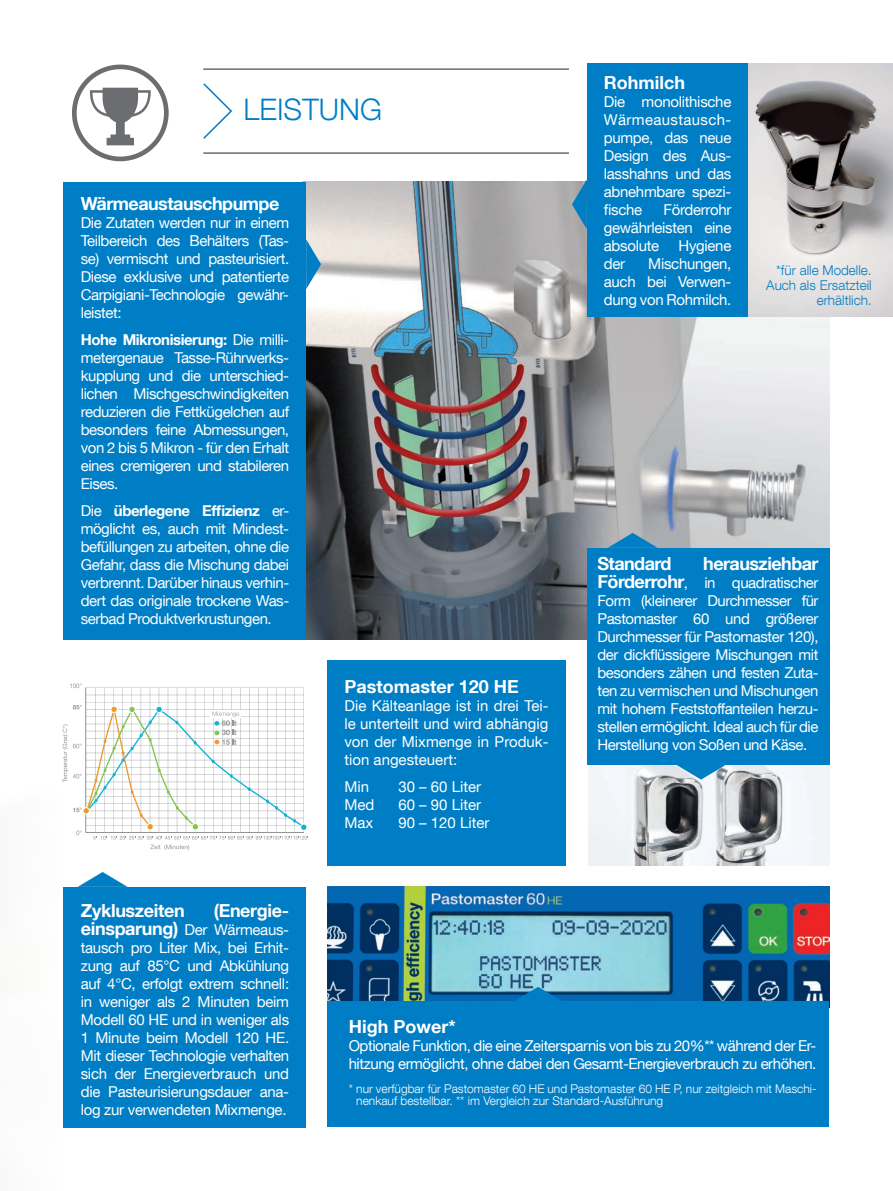
<style>
.page{position:relative;width:893px;height:1191px;background:#fff}
.page>*{position:absolute;margin:0;border:0;box-sizing:border-box;transform-origin:0 0}
.t1{font:300 29.7px "Helvetica Neue LT Com";color:#007ec5}
.t2{font:700 18px "Helvetica Neue LT Com";letter-spacing:-.02em;color:#fff}
.t3{font:700 18px "Helvetica Neue LT Com";color:#fff}
.t4{font:15px/18px "Helvetica Neue LT Com";letter-spacing:-.03em;color:#fff;text-align:justify}
.t5{font:15px "Helvetica Neue LT Com";color:#fff}
.t6{font:300 13.5px/15px "Helvetica Neue LT Com";color:#007ec5;text-align:right}
.t7{font:300 12px/12px "Helvetica Neue LT Com";color:#fff}
.s1{font-weight:700}
.s2{font-weight:700;font-size:18px}
</style>
<div class="page">
<img style="left:63px;top:182px;width:1px;height:946px">
<img style="left:327px;top:887px;width:502px;height:114px">
<img style="left:588px;top:764px;width:241px;height:101px">
<img style="left:306px;top:182px;width:523px;height:457px">
<hr style="left:203px;top:153px;width:366px;height:1px;background:#231f20">
<svg style="left:203px;top:83px;width:29px;height:56px"></svg>
<svg style="left:72px;top:65px;width:97px;height:96px"></svg>
<hr style="left:203px;top:69px;width:366px;height:1px;background:#231f20">
<div style="left:64px;top:182px;width:242px;height:457px;background:#007ec5"></div>
<svg style="left:306px;top:239px;width:15px;height:50px"></svg>
<svg style="left:78px;top:872px;width:50px;height:15px"></svg>
<div style="left:64px;top:887px;width:242px;height:240px;background:#007ec5"></div>
<svg style="left:676px;top:764px;width:50px;height:15px"></svg>
<svg style="left:608px;top:533px;width:50px;height:15px"></svg>
<svg style="left:572px;top:179px;width:15px;height:50px"></svg>
<div style="left:587px;top:548px;width:242px;height:216px;background:#007ec5"></div>
<div style="left:327px;top:660px;width:239px;height:205px;background:#007ec5"></div>
<svg style="left:513px;top:986px;width:50px;height:15px"></svg>
<div style="left:327px;top:1001px;width:502px;height:126px;background:#007ec5"></div>
<div style="left:587px;top:64px;width:161px;height:253px;background:#007ec5"></div>
<div style="left:58px;top:683px;width:254px;height:167px;background:#fff"></div>
<hr style="left:86px;top:702px;width:218px;height:1px;background:#929497">
<hr style="left:86px;top:695px;width:218px;height:1px;background:#929497">
<hr style="left:86px;top:687px;width:218px;height:1px;background:#929497">
<hr style="left:249px;top:688px;width:1px;height:144px;background:#929497">
<hr style="left:240px;top:688px;width:1px;height:144px;background:#929497">
<hr style="left:231px;top:688px;width:1px;height:144px;background:#929497">
<hr style="left:222px;top:688px;width:1px;height:144px;background:#929497">
<hr style="left:213px;top:688px;width:1px;height:144px;background:#929497">
<hr style="left:204px;top:688px;width:1px;height:144px;background:#929497">
<hr style="left:195px;top:688px;width:1px;height:144px;background:#929497">
<hr style="left:186px;top:688px;width:1px;height:144px;background:#929497">
<hr style="left:177px;top:688px;width:1px;height:144px;background:#929497">
<hr style="left:168px;top:688px;width:1px;height:144px;background:#929497">
<hr style="left:159px;top:688px;width:1px;height:144px;background:#929497">
<hr style="left:150px;top:688px;width:1px;height:144px;background:#929497">
<hr style="left:141px;top:688px;width:1px;height:144px;background:#929497">
<hr style="left:132px;top:688px;width:1px;height:144px;background:#929497">
<hr style="left:123px;top:688px;width:1px;height:144px;background:#929497">
<hr style="left:114px;top:688px;width:1px;height:144px;background:#929497">
<hr style="left:104px;top:688px;width:1px;height:144px;background:#929497">
<hr style="left:95px;top:688px;width:1px;height:144px;background:#929497">
<hr style="left:258px;top:688px;width:1px;height:144px;background:#929497">
<hr style="left:267px;top:688px;width:1px;height:144px;background:#929497">
<hr style="left:276px;top:688px;width:1px;height:144px;background:#929497">
<hr style="left:285px;top:688px;width:1px;height:144px;background:#929497">
<hr style="left:295px;top:688px;width:1px;height:144px;background:#929497">
<hr style="left:304px;top:688px;width:1px;height:144px;background:#929497">
<svg style="left:70px;top:683px;width:12px;height:5px"></svg>
<hr style="left:85px;top:687px;width:1px;height:145px;background:#929497">
<svg style="left:63px;top:705px;width:245px;height:145px"></svg>
<img style="left:748px;top:64px;width:145px;height:253px">
<h1 class="t1" style="left:244px;top:91px;width:140px">LEISTUNG</h1>
<p class="t2" style="left:81px;top:192px;width:200px">Wärmeaustauschpumpe</p>
<p class="t4" style="left:81px;top:213px;width:210px">Die Zutaten werden nur in einem Teilbereich des Behälters (Tas&shy;se) vermischt und pasteurisiert.<br>Diese exklusive und patentierte Carpigiani-Technologie gewähr&shy;leistet:</p>
<p class="t4" style="left:81px;top:330px;width:210px"><span class="s1">Hohe Mikronisierung:</span> Die milli&shy;metergenaue Tasse-Rührwerks&shy;kupplung und die unterschied&shy;lichen Mischgeschwindigkeiten reduzieren die Fettkügelchen auf besonders feine Abmessungen, von 2 bis 5 Mikron - für den Erhalt eines cremigeren und stabileren Eises.</p>
<p class="t4" style="left:81px;top:501px;width:210px">Die <span class="s1">überlegene Effizienz</span> er&shy;möglicht es, auch mit Mindest&shy;befüllungen zu arbeiten, ohne die Gefahr, dass die Mischung dabei verbrennt. Darüber hinaus verhin&shy;dert das originale trockene Was&shy;serbad Produktverkrustungen.</p>
<p class="t3" style="left:344px;top:675px;width:176px">Pastomaster 120 HE</p>
<p class="t4" style="left:344px;top:696px;width:206px">Die Kälteanlage ist in drei Tei&shy;le unterteilt und wird abhängig von der Mixmenge in Produk&shy;tion angesteuert:</p>
<p class="t4" style="left:344px;top:777px;width:26px">Min</p>
<p class="t5" style="left:398px;top:777px;width:84px">30 – 60 Liter</p>
<p class="t4" style="left:344px;top:795px;width:32px">Med</p>
<p class="t5" style="left:398px;top:795px;width:84px">60 – 90 Liter</p>
<p class="t4" style="left:344px;top:813px;width:30px">Max</p>
<p class="t5" style="left:398px;top:813px;width:93px">90 – 120 Liter</p>
<p class="t3" style="left:604px;top:71px;width:83px">Rohmilch</p>
<p class="t4" style="left:604px;top:92px;width:129px">Die monolithische Wärmeaustausch&shy;pumpe, das neue Design des Aus&shy;lasshahns und das abnehmbare spezi&shy;fische</p>
<p class="t4" style="left:604px;top:200px;width:129px;text-indent:60px">Förderrohr gewährleisten eine absolute</p>
<p class="t4" style="left:678px;top:236px;width:54px">Hygiene</p>
<p class="t4" style="left:604px;top:254px;width:23px">der</p>
<p class="t4" style="left:604px;top:254px;width:129px;text-indent:44px">Mischungen, auch bei Verwen&shy;dung von Rohmilch.</p>
<p class="t6" style="left:766px;top:262px;width:107px">*für alle Modelle.<br>Auch als Ersatzteil erhältlich.</p>
<p class="t2" style="left:597px;top:552px;width:76px">Standard</p>
<p class="t2" style="left:703px;top:552px;width:117px">herausziehbar</p>
<p class="t4" style="left:597px;top:573px;width:223px"><span class="s2">Förderrohr</span>, in quadratischer Form (kleinerer Durchmesser für Pastomaster 60 und größerer Durchmesser für Pastomaster 120), der dickflüssigere Mischungen mit besonders zähen und festen Zuta&shy;ten zu vermischen und Mischungen mit hohem Feststoffanteilen herzu&shy;stellen ermöglicht. Ideal auch für die Herstellung von Soßen und Käse.</p>
<p class="t2" style="left:81px;top:899px;width:106px">Zykluszeiten</p>
<p class="t2" style="left:214px;top:899px;width:77px">(Energie-</p>
<p class="t4" style="left:81px;top:920px;width:210px"><span class="s2">einsparung)</span> Der Wärmeaus&shy;tausch pro Liter Mix, bei Erhit&shy;zung auf 85°C und Abkühlung auf 4°C, erfolgt extrem schnell: in weniger als 2 Minuten beim Modell 60 HE und in weniger als 1 Minute beim Modell 120 HE.<br>Mit dieser Technologie verhalten sich der Energieverbrauch und die Pasteurisierungsdauer ana&shy;log zur verwendeten Mixmenge.</p>
<p class="t3" style="left:349px;top:1015px;width:108px">High Power*</p>
<p class="t4" style="left:349px;top:1036px;width:469px">Optionale Funktion, die eine Zeitersparnis von bis zu 20%** während der Er&shy;hitzung ermöglicht, ohne dabei den Gesamt-Energieverbrauch zu erhöhen.</p>
<p class="t7" style="left:356px;top:1082px;width:462px;text-indent:-8px">* nur verfügbar für Pastomaster 60 HE und Pastomaster 60 HE P, nur zeitgleich mit Maschi&shy;nenkauf bestellbar. ** im Vergleich zur Standard-Ausführung</p>
</div>
